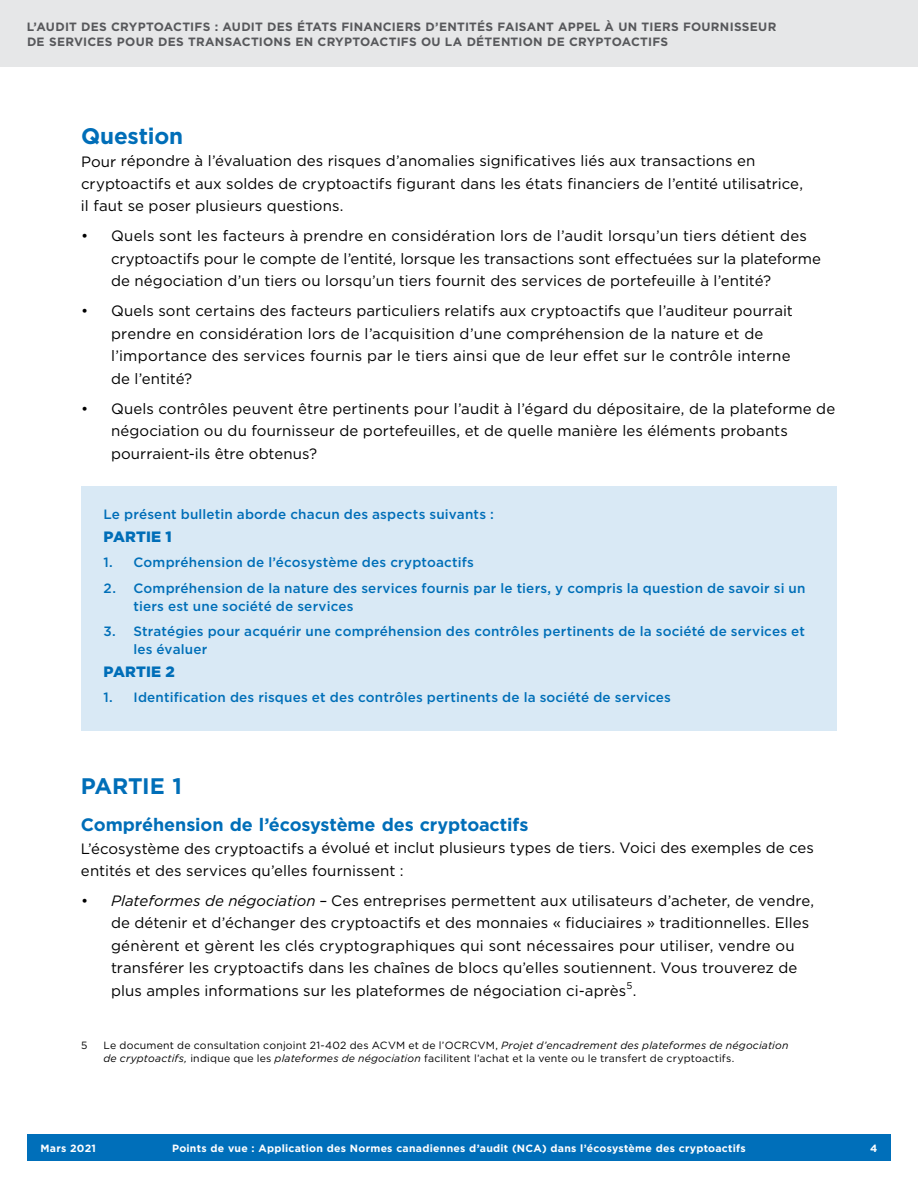
<style>
.page{position:relative;width:918px;height:1188px;background:#fff}
.page>*{position:absolute;margin:0;border:0;box-sizing:border-box;transform-origin:0 0}
.t1{font:700 22.5px "Gotham";letter-spacing:-.01em;color:#006eb8}
.t2{font:700 18px "Gotham";letter-spacing:-.005em;color:#006eb8}
.t3{font:15px/22.5px "Gotham";letter-spacing:.005em;color:#000}
.t4{font:900 15px "Gotham";letter-spacing:.01em;color:#006eb8}
.t5{font:500 13.5px/18px "Gotham";letter-spacing:.01em;color:#006fb8}
.t6{font:500 13.5px "Gotham";letter-spacing:.01em;color:#006eb8}
.t7{font:700 12px/15px "Gotham";letter-spacing:.02em;color:#57585b}
.t8{font:10.5px/12.6px "Gotham";letter-spacing:.02em;color:#000}
.t9{font:700 10.5px "Gotham";letter-spacing:.025em;color:#fefefe}
.t10{font:9.75px "Gotham";color:#000}
.s1{font-style:italic}
</style>
<div class="page">
<div style="left:81px;top:486px;width:756px;height:245px;background:#d9e9f5"></div>
<div style="left:27px;top:1134px;width:864px;height:27px;background:#006fba"></div>
<div style="left:0;top:0;width:918px;height:68px;background:#e6e7e8"></div>
<p class="t7" style="left:27px;top:19px;width:751px">L’AUDIT DES CRYPTOACTIFS : AUDIT DES ÉTATS FINANCIERS D’ENTITÉS FAISANT APPEL À UN TIERS FOURNISSEUR<br>DE SERVICES POUR DES TRANSACTIONS EN CRYPTOACTIFS OU LA DÉTENTION DE CRYPTOACTIFS</p>
<h1 class="t1" style="left:81px;top:121px;width:104px">Question</h1>
<p class="t3" style="left:81px;top:150px;width:724px">Pour répondre à l’évaluation des risques d’anomalies significatives liés aux transactions en cryptoactifs et aux soldes de cryptoactifs figurant dans les états financiers de l’entité utilisatrice, il faut se poser plusieurs questions.</p>
<p class="t3" style="left:111px;top:225px;width:712px;text-indent:-30px">● Quels sont les facteurs à prendre en considération lors de l’audit lorsqu’un tiers détient des cryptoactifs pour le compte de l’entité, lorsque les transactions sont effectuées sur la plateforme de négociation d’un tiers ou lorsqu’un tiers fournit des services de portefeuille à l’entité?</p>
<p class="t3" style="left:111px;top:300px;width:684px;text-indent:-30px">● Quels sont certains des facteurs particuliers relatifs aux cryptoactifs que l’auditeur pourrait prendre en considération lors de l’acquisition d’une compréhension de la nature et de l’importance des services fournis par le tiers ainsi que de leur effet sur le contrôle interne de l’entité?</p>
<p class="t3" style="left:111px;top:397px;width:726px;text-indent:-30px">● Quels contrôles peuvent être pertinents pour l’audit à l’égard du dépositaire, de la plateforme de négociation ou du fournisseur de portefeuilles, et de quelle manière les éléments probants pourraient-ils être obtenus?</p>
<p class="t6" style="left:104px;top:506px;width:392px">Le présent bulletin aborde chacun des aspects suivants :</p>
<p class="t4" style="left:103px;top:526px;width:70px">PARTIE 1</p>
<p class="t5" style="left:104px;top:553px;width:372px">1. Compréhension de l’écosystème des cryptoactifs</p>
<p class="t5" style="left:133px;top:579px;width:674px;text-indent:-30px">2. Compréhension de la nature des services fournis par le tiers, y compris la question de savoir si un tiers est une société de services</p>
<p class="t5" style="left:133px;top:622px;width:673px;text-indent:-30px">3. Stratégies pour acquérir une compréhension des contrôles pertinents de la société de services et les évaluer</p>
<p class="t4" style="left:104px;top:661px;width:73px">PARTIE 2</p>
<p class="t5" style="left:104px;top:688px;width:569px">1. Identification des risques et des contrôles pertinents de la société de services</p>
<h1 class="t1" style="left:81px;top:771px;width:102px">PARTIE 1</h1>
<p class="t2" style="left:81px;top:813px;width:449px">Compréhension de l’écosystème des cryptoactifs</p>
<p class="t3" style="left:81px;top:837px;width:734px">L’écosystème des cryptoactifs a évolué et inclut plusieurs types de tiers. Voici des exemples de ces entités et des services qu’elles fournissent :</p>
<p class="t3" style="left:111px;top:889px;width:705px;text-indent:-30px">● <span class="s1">Plateformes de négociation</span> – Ces entreprises permettent aux utilisateurs d’acheter, de vendre, de détenir et d’échanger des cryptoactifs et des monnaies « fiduciaires » traditionnelles. Elles génèrent et gèrent les clés cryptographiques qui sont nécessaires pour utiliser, vendre ou transférer les cryptoactifs dans les chaînes de blocs qu’elles soutiennent. Vous trouverez de plus amples informations sur les plateformes de négociation ci-après .</p>
<p class="t10" style="left:626px;top:979px;width:7px">5</p>
<p class="t8" style="left:81px;top:1039px;width:8px">5</p>
<p class="t8" style="left:104px;top:1039px;width:687px">Le document de consultation conjoint 21-402 des ACVM et de l’OCRCVM, <span class="s1">Projet d’encadrement des plateformes de négociation de cryptoactifs,</span> indique que les <span class="s1">plateformes de négociation</span> facilitent l’achat et la vente ou le transfert de cryptoactifs.</p>
<p class="t9" style="left:40px;top:1141px;width:57px">Mars 2021</p>
<p class="t9" style="left:172px;top:1141px;width:575px">Points de vue : Application des Normes canadiennes d’audit (NCA) dans l’écosystème des cryptoactifs</p>
<p class="t9" style="left:870px;top:1141px;width:9px">4</p>
</div>
